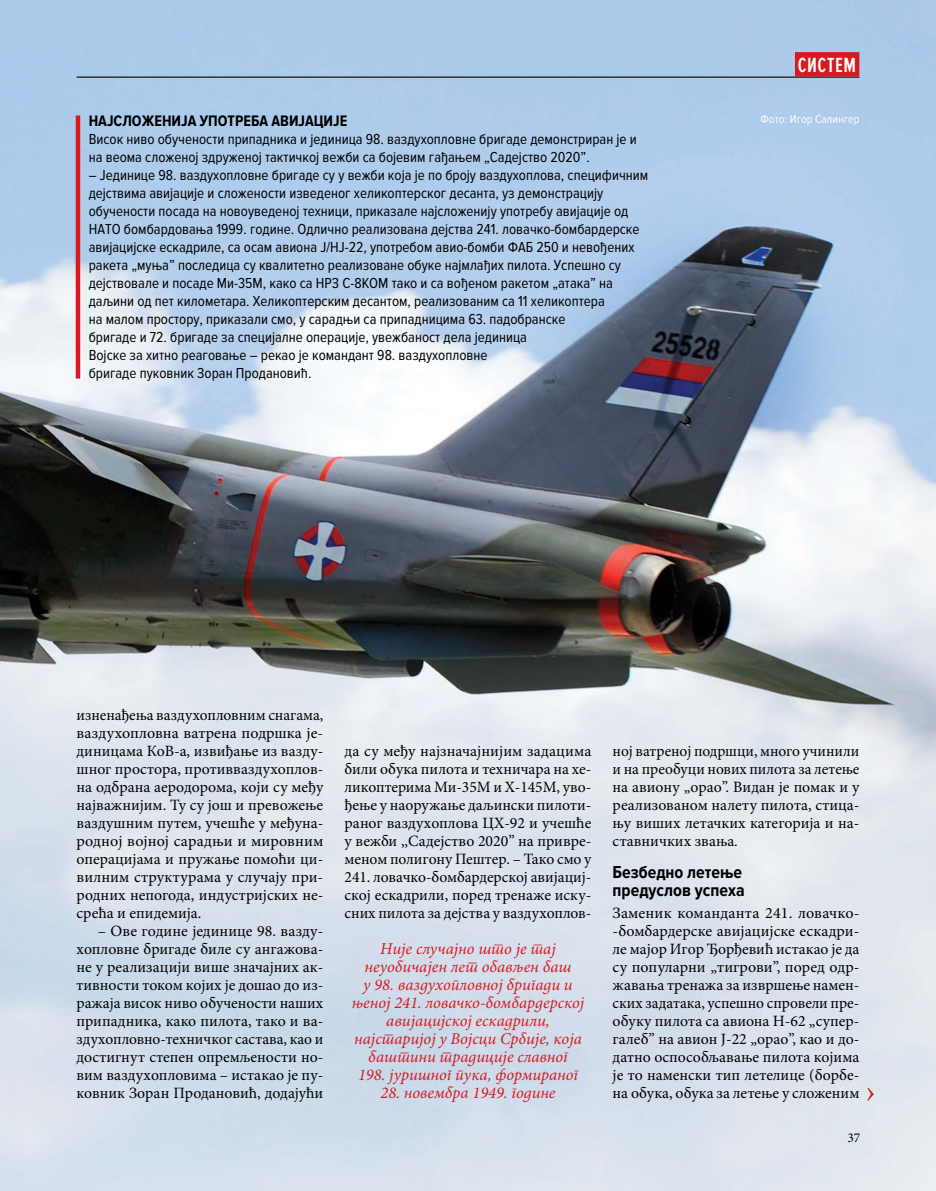
<style>
.page{position:relative;width:936px;height:1191px;background:#fff}
.page>*{position:absolute;margin:0;border:0;box-sizing:border-box;transform-origin:0 0}
.t1{font:600 21.3px "Proxima Nova Ex Cn";letter-spacing:.03em;color:#fff}
.t2{font:700 18px/18px "Proxima Nova Cond";color:#000}
.t3{font:italic 16.5px/18px "Minion Pro";color:#d71920;text-align:center}
.t4{font:15.75px/18px "Minion Pro";color:#000;text-align:justify}
.t5{font:700 15.75px "Proxima Nova Cond";color:#000}
.t6{font:15px/18px "Proxima Nova Cond";color:#000}
.t7{font:13.5px "Minion Pro";color:#000}
.t8{font:12px "Proxima Nova Cond";color:#fff}
</style>
<div class="page">
<img style="left:0;top:0;width:935px;height:1191px">
<hr style="left:77px;top:77px;width:782px;height:1px;background:#000">
<div style="left:795px;top:52px;width:64px;height:25px;background:#d71920"></div>
<svg style="left:867px;top:1087px;width:6px;height:13px"></svg>
<hr style="left:76px;top:115px;width:4px;height:263px;background:#d71920">
<p class="t5" style="left:89px;top:112px;width:260px">НАЈСЛОЖЕНИЈА УПОТРЕБА АВИЈАЦИЈЕ</p>
<p class="t6" style="left:89px;top:130px;width:549px">Висок ниво обучености припадника и јединица 98. ваздухопловне бригаде демонстриран је и на веома сложеној здруженој тактичкој вежби са бојевим гађањем „Садејство 2020”.</p>
<p class="t6" style="left:89px;top:166px;width:561px">– Јединице 98. ваздухопловне бригаде су у вежби која је по броју ваздухоплова, специфичним дејствима авијације и сложености изведеног хеликоптерског десанта, уз демонстрацију обучености посада на новоуведеној техници, приказале најсложенију употребу авијације од НАТО бомбардовања 1999. године. Одлично реализована дејства 241. ловачко-бомбардерске авијацијске ескадриле, са осам авиона Ј/НЈ-22, употребом авио-бомби ФАБ 250 и невођених ракета „муња” последица су квалитетно реализоване обуке најмлађих пилота. Успешно су дејствовале и посаде Ми-35М, како са НРЗ С-8КОМ тако и са вођеном ракетом „атака” на даљини од пет километара. Хеликоптерским десантом, реализованим са 11 хеликоптера<br>на малом простору, приказали смо, у сарадњи са припадницима 63. падобранске<br>бригаде и 72. бригаде за специјалне операције, увежбаност дела јединица<br>Војске за хитно реаговање – рекао је командант 98. ваздухопловне<br>бригаде пуковник Зоран Продановић.</p>
<h1 class="t1" style="left:797px;top:53px;width:60px">СИСТЕМ</h1>
<p class="t8" style="left:760px;top:113px;width:100px">Фото: Игор Салингер</p>
<p class="t4" style="left:77px;top:706px;width:248px">изненађења ваздухопловним снагама, ваздухопловна ватрена подршка је&shy;диницама КоВ-а, извиђање из вазду&shy;шног простора, противваздухоплов&shy;на одбрана аеродорома, који су међу најважнијим. Ту су још и превожење ваздушним путем, учешће у међуна&shy;родној војној сарадњи и мировним операцијама и пружање помоћи ци&shy;вилним структурама у случају при&shy;родних непогода, индустријских не&shy;срећа и епидемија.</p>
<p class="t4" style="left:77px;top:922px;width:248px;text-indent:21px">– Ове године јединице 98. вазду&shy;хопловне бригаде биле су ангажова&shy;не у реализацији више значајних ак&shy;тивности током којих је дошао до из&shy;ражаја висок ниво обучености наших припадника, како пилота, тако и ва&shy;здухопловно-техничког састава, као и достигнут степен опремљености но&shy;вим ваздухопловима – истакао је пу&shy;ковник Зоран Продановић, додајући</p>
<p class="t4" style="left:344px;top:742px;width:248px">да су међу најзначајнијим задацима били обука пилота и техничара на хе&shy;ликоптерима Ми-35М и Х-145М, уво&shy;ђење у наоружање даљински пилоти&shy;раног ваздухоплова ЦХ-92 и учешће у вежби ,,Садејство 2020” на привре&shy;меном полигону Пештер. – Тако смо у 241. ловачко-бомбардерској авијациј&shy;ској ескадрили, поред тренаже иску&shy;сних пилота за дејства у ваздухоплов-</p>
<p class="t3" style="left:352px;top:940px;width:234px">Није случајно што је тај неуобичајен лет обављен баш<br>у 98. ваздухопловној бригади и њеној 241. ловачко-бомбардерској авијацијској ескадрили, најстаријој у Војсци Србије, која баштини традиције славног<br>198. јуришног пука, формираног</p>
<p class="t3" style="left:380px;top:1084px;width:176px">28. новембра 1949. године</p>
<p class="t4" style="left:612px;top:742px;width:248px">ној ватреној подршци, много учинили и на преобуци нових пилота за летење на авиону „орао”. Видан је помак и у реализованом налету пилота, стица&shy;њу виших летачких категорија и на&shy;ставничких звања.</p>
<p class="t2" style="left:612px;top:863px;width:133px">Безбедно летење предуслов успеха</p>
<p class="t4" style="left:612px;top:904px;width:248px">Заменик команданта 241. ловачко--бомбардерске авијацијске ескадри&shy;ле мајор Игор Ђорђевић истакао је да су популарни „тигрови”, поред одр&shy;жавања тренажа за извршење намен&shy;ских задатака, успешно спровели пре&shy;обуку пилота са авиона Н-62 „супер&shy;галеб” на авион Ј-22 „орао”, као и до&shy;датно оспособљавање пилота којима је то наменски тип летелице (борбе&shy;на обука, обука за летење у сложеним</p>
<p class="t7" style="left:847px;top:1128px;width:14px">37</p>
</div>
